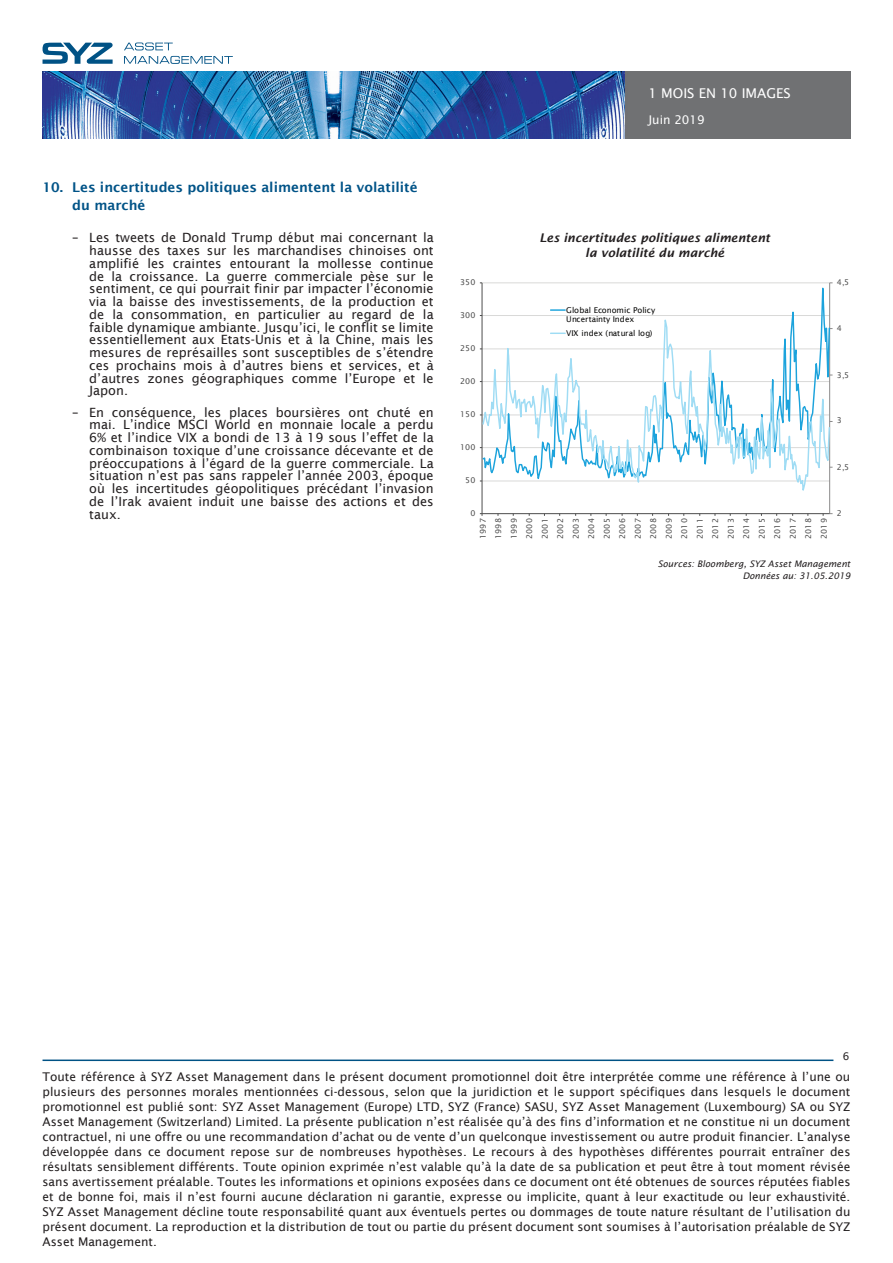
<style>
.page{position:relative;width:893px;height:1263px;background:#fff}
.page>*{position:absolute;margin:0;border:0;box-sizing:border-box;transform-origin:0 0}
.t1{font:600 13.5px/18px "Lucida Sans";color:#005387}
.t2{font:13.5px "Lucida Sans";color:#fff}
.t3{font:12.75px/12.8px "Lucida Sans";color:#231f20;text-align:justify}
.t4{font:12px/15px "Lucida Sans";color:#231f20;text-align:justify}
.Graph_TITLES{font:italic 600 12px/15px "Lucida Sans";color:#231f20;text-align:center}
.t5{font:12px "Lucida Sans";color:#fff}
.t6{font:10.5px "Lucida Sans";color:#231f20}
.Source_data{font:italic 9px "Lucida Sans";color:#231f20}
.t7{font:7.95px/15.5px "Lucida Sans";letter-spacing:.005em;color:#4d4d4d;text-align:justify}
.t8{font:7.95px/9.4px "Lucida Sans";letter-spacing:-.005em;color:#050504}
</style>
<div class="page">
<svg style="left:124px;top:43px;width:49px;height:7px"></svg>
<svg style="left:124px;top:56px;width:109px;height:8px"></svg>
<svg style="left:43px;top:43px;width:70px;height:21px"></svg>
<img style="left:43px;top:72px;width:807px;height:67px">
<hr style="left:43px;top:1059px;width:790px;height:2px;background:#005285">
<svg style="left:482px;top:282px;width:348px;height:26px"></svg>
<svg style="left:482px;top:308px;width:348px;height:206px"></svg>
<svg style="left:551px;top:309px;width:14px;height:2px"></svg>
<svg style="left:551px;top:333px;width:14px;height:1px"></svg>
<p class="t1" style="left:72px;top:178px;width:347px;text-indent:-30px">10. Les incertitudes politiques alimentent la volatilité du marché</p>
<p class="t3" style="left:89px;top:231px;width:346px;text-indent:-17px">– Les tweets de Donald Trump début mai concernant la hausse des taxes sur les marchandises chinoises ont amplifié les craintes entourant la mollesse continue de la croissance. La guerre commerciale pèse sur le sentiment, ce qui pourrait finir par impacter l’économie via la baisse des investissements, de la production et de la consommation, en particulier au regard de la faible dynamique ambiante. Jusqu’ici, le conflit se limite essentiellement aux Etats-Unis et à la Chine, mais les mesures de représailles sont susceptibles de s’étendre ces prochains mois à d’autres biens et services, et à d’autres zones géographiques comme l’Europe et le Japon.</p>
<p class="t3" style="left:89px;top:406px;width:346px;text-indent:-17px">– En conséquence, les places boursières ont chuté en mai. L’indice MSCI World en monnaie locale a perdu 6% et l’indice VIX a bondi de 13 à 19 sous l’effet de la combinaison toxique d’une croissance décevante et de préoccupations à l’égard de la guerre commerciale. La situation n’est pas sans rappeler l’année 2003, époque où les incertitudes géopolitiques précédant l’invasion de l’Irak avaient induit une baisse des actions et des taux.</p>
<p class="t2" style="left:648px;top:85px;width:144px">1 MOIS EN 10 IMAGES</p>
<p class="t5" style="left:648px;top:113px;width:58px">Juin 2019</p>
<p class="t7" style="left:460px;top:275px;width:17px">350</p>
<p class="t7" style="left:460px;top:307px;width:17px">300</p>
<p class="t7" style="left:460px;top:340px;width:17px">250</p>
<p class="t7" style="left:460px;top:373px;width:17px">200</p>
<p class="t7" style="left:460px;top:406px;width:17px">150</p>
<p class="t7" style="left:460px;top:440px;width:17px">100</p>
<p class="t7" style="left:465px;top:472px;width:12px">50</p>
<p class="Graph_TITLES" style="left:540px;top:230px;width:232px">Les incertitudes politiques alimentent la volatilité du marché</p>
<p class="t8" style="left:566px;top:305px;width:91px">Global Economic Policy<br>Uncertainty Index</p>
<p class="t8" style="left:566px;top:329px;width:88px">VIX index (natural log)</p>
<p class="t7" style="left:837px;top:275px;width:14px">4,5</p>
<p class="t7" style="left:837px;top:321px;width:7px">4</p>
<p class="t7" style="left:837px;top:367px;width:14px">3,5</p>
<p class="t7" style="left:837px;top:413px;width:7px">3</p>
<p class="t7" style="left:837px;top:459px;width:14px">2,5</p>
<p class="t7" style="left:470px;top:506px;width:7px">0</p>
<p class="t7" style="left:475px;top:539px;width:22px;rotate:-90deg">1997<br>1998<br>1999<br>2000<br>2001<br>2002<br>2003<br>2004<br>2005<br>2006<br>2007<br>2008<br>2009<br>2010<br>2011<br>2012<br>2013<br>2014<br>2015<br>2016<br>2017<br>2018<br>2019</p>
<p class="t7" style="left:837px;top:506px;width:7px">2</p>
<p class="Source_data" style="left:658px;top:558px;width:194px">Sources: Bloomberg, SYZ Asset Management</p>
<p class="Source_data" style="left:743px;top:570px;width:109px">Données au: 31.05.2019</p>
<p class="t6" style="left:843px;top:1050px;width:8px">6</p>
<p class="t4" style="left:43px;top:1070px;width:809px">Toute référence à SYZ Asset Management dans le présent document promotionnel doit être interprétée comme une référence à l’une ou plusieurs des personnes morales mentionnées ci-dessous, selon que la juridiction et le support spécifiques dans lesquels le document promotionnel est publié sont: SYZ Asset Management (Europe) LTD, SYZ (France) SASU, SYZ Asset Management (Luxembourg) SA ou SYZ Asset Management (Switzerland) Limited. La présente publication n’est réalisée qu’à des fins d’information et ne constitue ni un document contractuel, ni une offre ou une recommandation d’achat ou de vente d’un quelconque investissement ou autre produit financier. L’analyse développée dans ce document repose sur de nombreuses hypothèses. Le recours à des hypothèses différentes pourrait entraîner des résultats sensiblement différents. Toute opinion exprimée n’est valable qu’à la date de sa publication et peut être à tout moment révisée sans avertissement préalable. Toutes les informations et opinions exposées dans ce document ont été obtenues de sources réputées fiables et de bonne foi, mais il n’est fourni aucune déclaration ni garantie, expresse ou implicite, quant à leur exactitude ou leur exhaustivité.<br>SYZ Asset Management décline toute responsabilité quant aux éventuels pertes ou dommages de toute nature résultant de l’utilisation du présent document. La reproduction et la distribution de tout ou partie du présent document sont soumises à l’autorisation préalable de SYZ Asset Management.</p>
</div>
